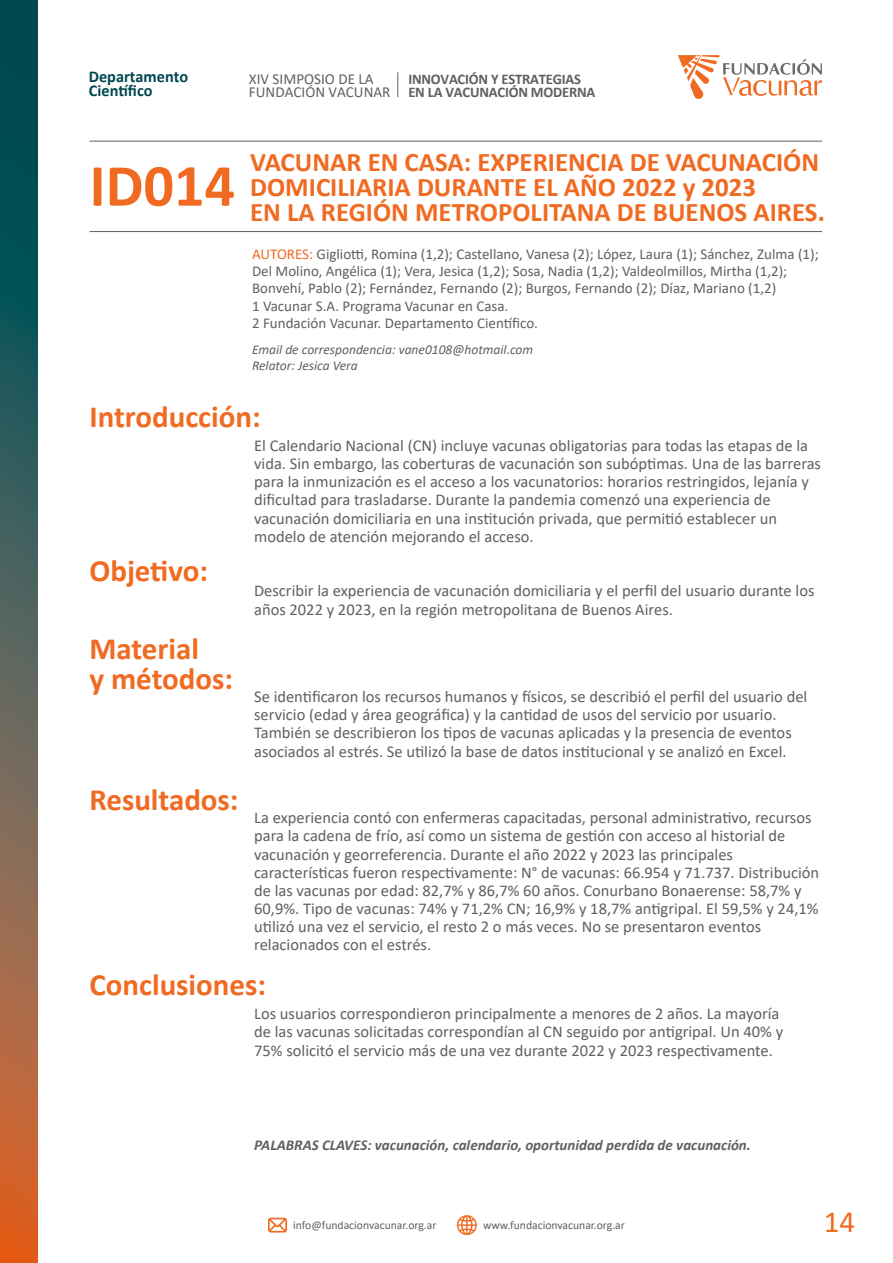
<style>
.page{position:relative;width:893px;height:1263px;background:#fff}
.page>*{position:absolute;margin:0;border:0;box-sizing:border-box;transform-origin:0 0}
.t1{font:700 60.15px "Calibri";color:#f16a21}
.t2{font:700 30.9px "Calibri";color:#f16a21}
.t3{font:30.9px "Calibri";color:#f16a21}
.t4{font:700 26.85px/24.9px "Calibri";color:#f16a21}
.t5{font:16.5px/18.1px "Calibri";color:#606060}
.t6{font:700 16.5px/14.2px "Calibri";color:#004750}
.t7{font:15.3px/12.8px "Calibri";color:#606060}
.t8{font:15px/17.4px "Calibri";color:#606060}
.t9{font:italic 700 15px "Calibri";color:#606060}
.t10{font:700 14.7px/13.5px "Calibri";letter-spacing:-.015em;color:#606060}
.t11{font:italic 13.5px/16.2px "Calibri";color:#606060}
.t12{font:11.7px "Calibri";color:#606060}
.s1{color:#f16a21}
</style>
<div class="page">
<svg style="left:0;top:0;width:37px;height:1263px;background:#5b5e50"></svg>
<svg style="left:678px;top:55px;width:144px;height:44px"></svg>
<hr style="left:90px;top:231px;width:732px;height:1px;background:#606060">
<hr style="left:90px;top:141px;width:732px;height:1px;background:#606060">
<svg style="left:397px;top:72px;width:1px;height:25px"></svg>
<svg style="left:457px;top:1215px;width:20px;height:20px"></svg>
<svg style="left:268px;top:1218px;width:19px;height:14px"></svg>
<p class="t6" style="left:89px;top:69px;width:101px">Departamento<br>Científico</p>
<p class="t7" style="left:249px;top:72px;width:143px">XIV SIMPOSIO DE LA<br>FUNDACIÓN VACUNAR</p>
<p class="t10" style="left:408px;top:72px;width:188px">INNOVACIÓN Y ESTRATEGIAS<br>EN LA VACUNACIÓN MODERNA</p>
<h1 class="t1" style="left:90px;top:143px;width:147px">ID014</h1>
<h3 class="t4" style="left:250px;top:150px;width:576px">VACUNAR EN CASA: EXPERIENCIA DE VACUNACIÓN<br>DOMICILIARIA DURANTE EL AÑO 2022 y 2023<br>EN LA REGIÓN METROPOLITANA DE BUENOS AIRES.</h3>
<p class="t8" style="left:252px;top:245px;width:568px"><span class="s1">AUTORES:</span> Gigliotti, Romina (1,2); Castellano, Vanesa (2); López, Laura (1); Sánchez, Zulma (1); Del Molino, Angélica (1); Vera, Jesica (1,2); Sosa, Nadia (1,2); Valdeolmillos, Mirtha (1,2); Bonvehí, Pablo (2); Fernández, Fernando (2); Burgos, Fernando (2); Díaz, Mariano (1,2)<br>1 Vacunar S.A. Programa Vacunar en Casa.<br>2 Fundación Vacunar. Departamento Científico.</p>
<p class="t11" style="left:252px;top:341px;width:283px">Email de correspondencia: vane0108@hotmail.com<br>Relator: Jesica Vera</p>
<h2 class="t2" style="left:89px;top:395px;width:173px">Introducción:</h2>
<p class="t5" style="left:254px;top:436px;width:568px">El Calendario Nacional (CN) incluye vacunas obligatorias para todas las etapas de la vida. Sin embargo, las coberturas de vacunación son subóptimas. Una de las barreras para la inmunización es el acceso a los vacunatorios: horarios restringidos, lejanía y dificultad para trasladarse. Durante la pandemia comenzó una experiencia de vacunación domiciliaria en una institución privada, que permitió establecer un modelo de atención mejorando el acceso.</p>
<h2 class="t2" style="left:89px;top:549px;width:120px">Objetivo:</h2>
<p class="t5" style="left:254px;top:581px;width:562px">Describir la experiencia de vacunación domiciliaria y el perfil del usuario durante los años 2022 y 2023, en la región metropolitana de Buenos Aires.</p>
<h2 class="t2" style="left:89px;top:627px;width:111px">Material</h2>
<p class="t5" style="left:254px;top:687px;width:555px;text-indent:-165px"><sup>y</sup> <sup>métodos:</sup> Se identificaron los recursos humanos y físicos, se describió el perfil del usuario del servicio (edad y área geográfica) y la cantidad de usos del servicio por usuario.<br>También se describieron los tipos de vacunas aplicadas y la presencia de eventos asociados al estrés. Se utilizó la base de datos institucional y se analizó en Excel.</p>
<p class="t5" style="left:254px;top:808px;width:567px;text-indent:-165px"><sup>Resultados:</sup> La experiencia contó con enfermeras capacitadas, personal administrativo, recursos para la cadena de frío, así como un sistema de gestión con acceso al historial de vacunación y georreferencia. Durante el año 2022 y 2023 las principales características fueron respectivamente: N° de vacunas: 66.954 y 71.737. Distribución de las vacunas por edad: 82,7% y 86,7% 60 años. Conurbano Bonaerense: 58,7% y 60,9%. Tipo de vacunas: 74% y 71,2% CN; 16,9% y 18,7% antigripal. El 59,5% y 24,1% utilizó una vez el servicio, el resto 2 o más veces. No se presentaron eventos relacionados con el estrés.</p>
<h2 class="t2" style="left:89px;top:963px;width:178px">Conclusiones:</h2>
<p class="t5" style="left:254px;top:1004px;width:531px">Los usuarios correspondieron principalmente a menores de 2 años. La mayoría de las vacunas solicitadas correspondían al CN seguido por antigripal. Un 40% y<br>75% solicitó el servicio más de una vez durante 2022 y 2023 respectivamente.</p>
<p class="t9" style="left:254px;top:1135px;width:498px">PALABRAS CLAVES: vacunación, calendario, oportunidad perdida de vacunación.</p>
<p class="t12" style="left:293px;top:1216px;width:145px">info@fundacionvacunar.org.ar</p>
<p class="t12" style="left:483px;top:1216px;width:143px">www.fundacionvacunar.org.ar</p>
<h2 class="t3" style="left:824px;top:1200px;width:33px">14</h2>
</div>
